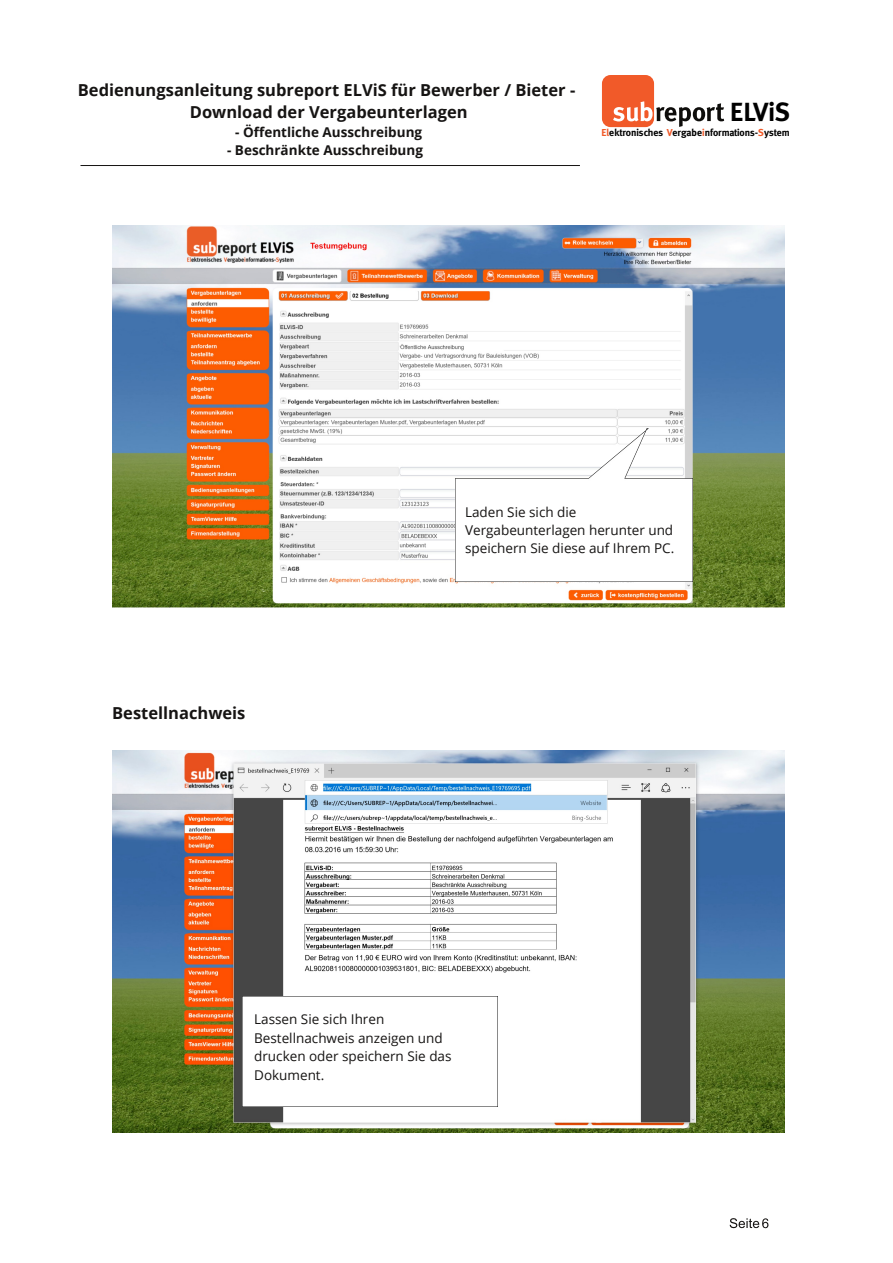
<style>
.page{position:relative;width:893px;height:1263px;background:#fff}
.page>*{position:absolute;margin:0;border:0;box-sizing:border-box;transform-origin:0 0}
.t1{font:700 26.25px "Meta";color:#000}
.t2{font:700 16.5px/22.5px "Open Sans";color:#161413;text-align:center}
.t3{font:13.5px/18.5px "Open Sans";color:#161413}
.t4{font:700 13.5px "Open Sans";color:#161413}
.t5{font:700 10.05px "Meta";color:#000}
.s1{color:#f15a29}
</style>
<div class="page">
<div style="left:602px;top:75px;width:52px;height:52px;background:#f15a29;border-radius:9px"></div>
<svg style="left:613px;top:101px;width:111px;height:26px"></svg>
<hr style="left:81px;top:165px;width:499px;height:1px;background:#161413">
<img style="left:112px;top:225px;width:672px;height:383px">
<img style="left:112px;top:750px;width:672px;height:382px">
<svg style="left:730px;top:1218px;width:38px;height:10px"></svg>
<img style="left:456px;top:429px;width:237px;height:152px">
<img style="left:243px;top:996px;width:255px;height:111px">
<p class="t2" style="left:78px;top:78px;width:499px">Bedienungsanleitung subreport ELViS für Bewerber / Bieter -<br>Download der Vergabeunterlagen</p>
<p class="t4" style="left:235px;top:122px;width:188px">- Öffentliche Ausschreibung</p>
<p class="t4" style="left:227px;top:141px;width:197px">- Beschränkte Ausschreibung</p>
<h1 class="t1" style="left:730px;top:101px;width:61px">ELViS</h1>
<p class="t5" style="left:602px;top:129px;width:190px"><span class="s1">El</span>ektronisches <span class="s1">V</span>ergabe nformations-<span class="s1">S</span>ystem</p>
<p class="t2" style="left:112px;top:702px;width:135px">Bestellnachweis</p>
<p class="t3" style="left:465px;top:502px;width:211px">Laden Sie sich die<br>Vergabeunterlagen herunter und speichern Sie diese auf Ihrem PC.</p>
<p class="t3" style="left:254px;top:1010px;width:199px">Lassen Sie sich Ihren<br>Bestellnachweis anzeigen und drucken oder speichern Sie das<br>Dokument.</p>
</div>
